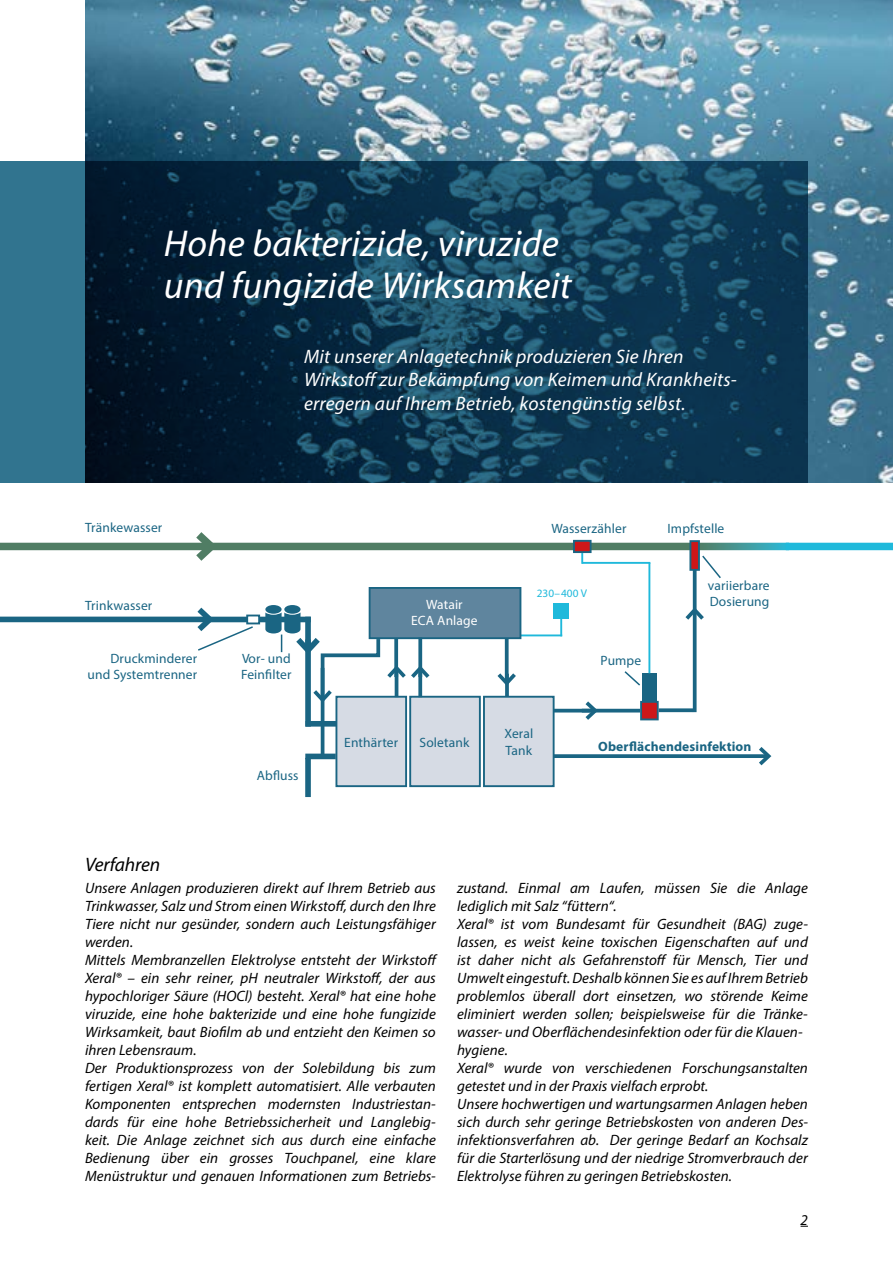
<style>
.page{position:relative;width:893px;height:1263px;background:#fff}
.page>*{position:absolute;margin:0;border:0;box-sizing:border-box;transform-origin:0 0}
.t1{font:italic 37.5px/42px "Myriad Pro";letter-spacing:.01em;color:#fff}
.t2{font:italic 19.5px/23.4px "Myriad Pro";letter-spacing:.01em;color:#fff}
.t3{font:italic 19.5px "Myriad Pro";letter-spacing:-.01em;color:#000}
.t4{font:italic 15px/18px "Myriad Pro";letter-spacing:.005em;color:#000}
.t5{font:13.5px/16.2px "Myriad Pro";letter-spacing:.01em;color:#1a6583}
.t6{font:700 13.5px "Myriad Pro";letter-spacing:.01em;color:#1a6583}
.t7{font:13.5px/16.2px "Myriad Pro";letter-spacing:.01em;color:#fff;text-align:center}
.t8{font:11.25px "Myriad Pro";letter-spacing:.01em;color:#1fb9db}
</style>
<div class="page">
<svg style="left:581px;top:553px;width:2px;height:11px"></svg>
<div style="left:205px;top:543px;width:487px;height:7px;background:#507d64"></div>
<img style="left:85px;top:0;width:808px;height:483px">
<svg style="left:0;top:161px;width:808px;height:322px;background:#113a52"></svg>
<div style="left:0;top:543px;width:211px;height:7px;background:#507d64"></div>
<svg style="left:188px;top:532px;width:34px;height:29px"></svg>
<svg style="left:700px;top:543px;width:86px;height:7px"></svg>
<div style="left:573px;top:540px;width:19px;height:13px;background:#cd1719;border:2px solid #1a6583"></div>
<hr style="left:582px;top:562px;width:68px;height:2px;background:#1fb9db">
<div style="left:786px;top:543px;width:107px;height:7px;background:#1fb9db"></div>
<div style="left:553px;top:603px;width:16px;height:15px;background:#1fb9db"></div>
<div style="left:642px;top:674px;width:15px;height:27px;background:#1a6583"></div>
<div style="left:335px;top:696px;width:72px;height:91px;background:#d6dbe4;border:2px solid #1a6583"></div>
<div style="left:409px;top:696px;width:72px;height:91px;background:#d6dbe4;border:2px solid #1a6583"></div>
<div style="left:483px;top:696px;width:72px;height:91px;background:#d6dbe4;border:2px solid #1a6583"></div>
<svg style="left:505px;top:639px;width:4px;height:30px"></svg>
<svg style="left:497px;top:669px;width:19px;height:15px"></svg>
<svg style="left:693px;top:624px;width:4px;height:88px"></svg>
<svg style="left:685px;top:604px;width:19px;height:20px"></svg>
<svg style="left:659px;top:708px;width:34px;height:4px"></svg>
<div style="left:207px;top:617px;width:104px;height:5px;background:#1a6583"></div>
<svg style="left:693px;top:571px;width:4px;height:39px"></svg>
<div style="left:246px;top:614px;width:14px;height:10px;background:#fff;border:2px solid #1a6583"></div>
<div style="left:265px;top:605px;width:17px;height:9px;background:#1a6583;border-radius:50%"></div>
<div style="left:284px;top:605px;width:16px;height:9px;background:#1a6583;border-radius:50%"></div>
<div style="left:305px;top:758px;width:6px;height:39px;background:#1a6583"></div>
<div style="left:689px;top:540px;width:11px;height:31px;background:#cd1719;border:2px solid #1a6583"></div>
<svg style="left:560px;top:619px;width:2px;height:15px"></svg>
<hr style="left:518px;top:634px;width:44px;height:2px;background:#1fb9db">
<div style="left:640px;top:701px;width:19px;height:19px;background:#cd1719;border:2px solid #1a6583"></div>
<div style="left:369px;top:587px;width:152px;height:52px;background:#5f859e;border:2px solid #1a6583"></div>
<svg style="left:624px;top:671px;width:16px;height:15px"></svg>
<svg style="left:702px;top:555px;width:19px;height:24px"></svg>
<svg style="left:265px;top:612px;width:168px;height:149px"></svg>
<svg style="left:505px;top:674px;width:4px;height:22px"></svg>
<svg style="left:554px;top:754px;width:201px;height:4px"></svg>
<svg style="left:755px;top:747px;width:17px;height:19px"></svg>
<hr style="left:554px;top:709px;width:41px;height:3px;background:#1a6583">
<svg style="left:581px;top:701px;width:20px;height:19px"></svg>
<hr style="left:582px;top:709px;width:58px;height:3px;background:#1a6583">
<svg style="left:418px;top:637px;width:4px;height:40px"></svg>
<div style="left:0;top:617px;width:210px;height:5px;background:#1a6583"></div>
<svg style="left:191px;top:607px;width:64px;height:44px"></svg>
<hr style="left:648px;top:563px;width:2px;height:110px;background:#1fb9db">
<h1 class="t1" style="left:164px;top:221px;width:409px">Hohe bakterizide, viruzide und fungizide Wirksamkeit</h1>
<p class="t5" style="left:85px;top:519px;width:79px">Tränkewasser</p>
<p class="t5" style="left:85px;top:597px;width:69px">Trinkwasser</p>
<h2 class="t2" style="left:304px;top:344px;width:434px">Mit unserer Anlagetechnik produzieren Sie Ihren<br>Wirkstoff zur Bekämpfung von Keimen und Krankheits&shy;erregern auf Ihrem Betrieb, kostengünstig selbst.</h2>
<p class="t7" style="left:411px;top:596px;width:68px">Watair<br>ECA Anlage</p>
<p class="t5" style="left:551px;top:520px;width:77px">Wasserzähler</p>
<p class="t8" style="left:537px;top:587px;width:52px">230–400 V</p>
<p class="t5" style="left:667px;top:520px;width:58px">Impfstelle</p>
<p class="t5" style="left:708px;top:577px;width:63px">variierbare<br>Dosierung</p>
<p class="t5" style="left:87px;top:650px;width:111px;text-align:right">Druckminderer und Systemtrenner</p>
<p class="t5" style="left:241px;top:650px;width:52px">Vor- und<br>Feinfilter</p>
<p class="t5" style="left:601px;top:653px;width:42px">Pumpe</p>
<p class="t5" style="left:257px;top:767px;width:43px">Abfluss</p>
<p class="t5" style="left:344px;top:734px;width:55px">Enthärter</p>
<p class="t5" style="left:419px;top:734px;width:51px">Soletank</p>
<p class="t5" style="left:504px;top:725px;width:30px">Xeral<br>Tank</p>
<p class="t6" style="left:598px;top:737px;width:155px">Oberflächendesinfektion</p>
<h2 class="t3" style="left:85px;top:852px;width:77px">Verfahren</h2>
<p class="t4" style="left:85px;top:879px;width:354px">Unsere Anlagen produzieren direkt auf Ihrem Betrieb aus Trinkwasser, Salz und Strom einen Wirkstoff, durch den Ihre Tiere nicht nur gesünder, sondern auch Leistungsfähiger werden.<br>Mittels Membranzellen Elektrolyse entsteht der Wirkstoff Xeral® – ein sehr reiner, pH neutraler Wirkstoff, der aus hypochloriger Säure (HOCl) besteht. Xeral® hat eine hohe viruzide, eine hohe bakterizide und eine hohe fungizide Wirksamkeit, baut Biofilm ab und entzieht den Keimen so ihren Lebensraum.<br>Der Produktionsprozess von der Solebildung bis zum fertigen Xeral® ist komplett automatisiert. Alle verbauten Komponenten entsprechen modernsten Industriestan&shy;dards für eine hohe Betriebssicherheit und Langlebig&shy;keit. Die Anlage zeichnet sich aus durch eine einfache Bedienung über ein grosses Touchpanel, eine klare Menüstruktur und genauen Informationen zum Betriebs-</p>
<p class="t4" style="left:457px;top:879px;width:352px">zustand. Einmal am Laufen, müssen Sie die Anlage lediglich mit Salz “füttern“.<br>Xeral® ist vom Bundesamt für Gesundheit (BAG) zuge&shy;lassen, es weist keine toxischen Eigenschaften auf und ist daher nicht als Gefahrenstoff für Mensch, Tier und Umwelt eingestuft. Deshalb können Sie es auf Ihrem Betrieb problemlos überall dort einsetzen, wo störende Keime eliminiert werden sollen; beispielsweise für die Tränke&shy;wasser- und Oberflächendesinfektion oder für die Klauen&shy;hygiene.<br>Xeral® wurde von verschiedenen Forschungsanstalten getestet und in der Praxis vielfach erprobt.<br>Unsere hochwertigen und wartungsarmen Anlagen heben sich durch sehr geringe Betriebskosten von anderen Des&shy;infektionsverfahren ab. Der geringe Bedarf an Kochsalz für die Starterlösung und der niedrige Stromverbrauch der Elektrolyse führen zu geringen Betriebskosten.</p>
<p class="t4" style="left:800px;top:1210px;width:6px">2</p>
</div>
